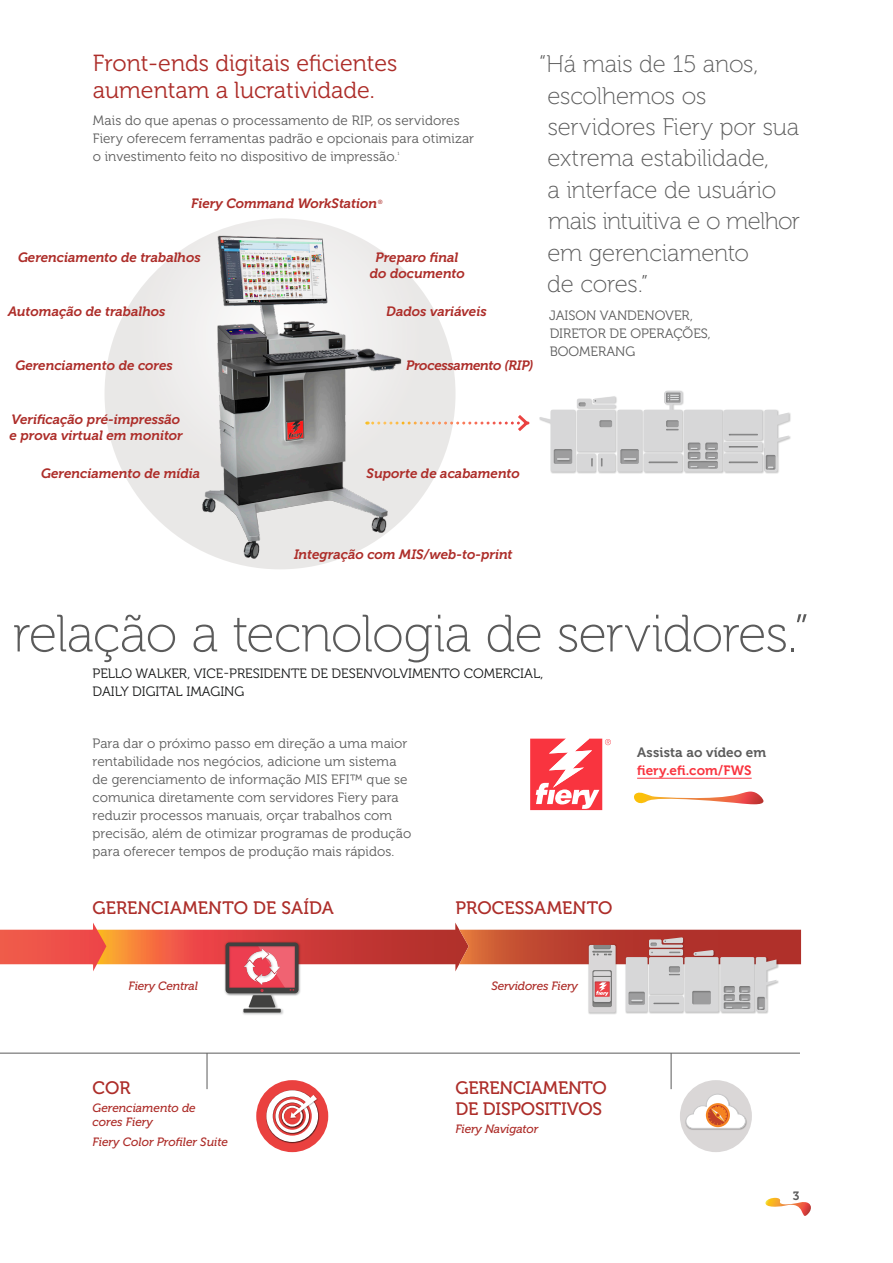
<style>
.page{position:relative;width:893px;height:1263px;background:#fff}
.page>*{position:absolute;margin:0;border:0;box-sizing:border-box;transform-origin:0 0}
.t1{font:52.5px "Museo 100";letter-spacing:-.02em;color:#5b5b5b}
.t2{font:24px/31.5px "Museo 100";letter-spacing:-.01em;color:#5b5b5b}
.t3{font:23.25px/27px "Museo 300";color:#ad2d29}
.t4{font:18px/21.6px "Museo 500";letter-spacing:-.005em;color:#ad2d29}
.t5{font:13.5px/18px "Museo 300";letter-spacing:.005em;color:#5b5b5b}
.t6{font:italic 13.5px/16.2px "Museo 700";color:#ad2d29}
.t7{font:13.5px/18px "Museo 300";color:#151616}
.t8{font:italic 13.5px "Museo 700";letter-spacing:-.02em;color:#ad2d29}
.t9{font:13.5px "Museo 700";letter-spacing:.005em;color:#f9343f}
.t10{font:13.5px "Museo 700";letter-spacing:.01em;color:#5b5b5b}
.t11{font:italic 12px/14.4px "Museo 500";letter-spacing:-.005em;color:#ad2d29}
.t12{font:12px "Museo 700";color:#5b5b5b}
.t13{font:italic 6px "Museo 500";color:#ad2d29}
.t14{font:4.5px "Museo 300";color:#5b5b5b}
</style>
<div class="page">
<svg style="left:765px;top:1198px;width:46px;height:18px"></svg>
<svg style="left:105px;top:218px;width:351px;height:324px"></svg>
<svg style="left:416px;top:412px;width:114px;height:22px"></svg>
<img style="left:186px;top:220px;width:230px;height:349px">
<img style="left:539px;top:390px;width:252px;height:84px">
<svg style="left:540px;top:391px;width:249px;height:81px"></svg>
<img style="left:588px;top:1012px;width:29px;height:2px">
<img style="left:242px;top:1012px;width:42px;height:3px">
<div style="left:680px;top:1080px;width:72px;height:72px;background:#dad7d7;border-radius:50%"></div>
<img style="left:685px;top:1097px;width:62px;height:33px">
<svg style="left:686px;top:1094px;width:60px;height:34px"></svg>
<hr style="left:0;top:1053px;width:800px;height:1px;background:#5b5b5b">
<hr style="left:207px;top:1053px;width:1px;height:36px;background:#5b5b5b">
<hr style="left:671px;top:1053px;width:1px;height:36px;background:#5b5b5b">
<img style="left:625px;top:1012px;width:143px;height:2px">
<svg style="left:0;top:922px;width:801px;height:90px"></svg>
<svg style="left:530px;top:739px;width:81px;height:71px"></svg>
<hr style="left:637px;top:778px;width:115px;height:1px;background:#f9343f">
<svg style="left:634px;top:791px;width:129px;height:14px"></svg>
<div style="left:256px;top:1080px;width:72px;height:72px;background:#ea413f;border-radius:50%"></div>
<img style="left:265px;top:1089px;width:55px;height:55px">
<div style="left:266px;top:1090px;width:52px;height:52px;border:6px solid #fff;border-radius:50%"></div>
<img style="left:275px;top:1098px;width:36px;height:37px">
<div style="left:275px;top:1099px;width:34px;height:34px;border:3px solid #fff;border-radius:50%"></div>
<img style="left:281px;top:1105px;width:23px;height:23px">
<div style="left:282px;top:1106px;width:21px;height:20px;border:2px solid #fff;border-radius:50%"></div>
<img style="left:290px;top:1094px;width:29px;height:25px">
<svg style="left:290px;top:1095px;width:27px;height:23px"></svg>
<h3 class="t3" style="left:93px;top:50px;width:306px">Front-ends digitais eficientes aumentam a lucratividade.</h3>
<p class="t5" style="left:93px;top:112px;width:383px">Mais do que apenas o processamento de RIP, os servidores<br>Fiery oferecem ferramentas padrão e opcionais para otimizar o investimento feito no dispositivo de impressão.</p>
<p class="t14" style="left:397px;top:151px;width:4px">1</p>
<p class="t6" style="left:191px;top:195px;width:188px">Fiery Command WorkStation</p>
<p class="t13" style="left:378px;top:198px;width:6px">®</p>
<p class="t6" style="left:18px;top:249px;width:184px">Gerenciamento de trabalhos</p>
<p class="t6" style="left:8px;top:303px;width:159px">Automação de trabalhos</p>
<p class="t6" style="left:370px;top:249px;width:97px;text-align:center">Preparo final do documento</p>
<p class="t6" style="left:386px;top:303px;width:102px">Dados variáveis</p>
<h2 class="t2" style="left:547px;top:49px;width:254px;text-indent:-8px">“Há mais de 15 anos, escolhemos os servidores Fiery por sua extrema estabilidade,<br>a interface de usuário mais intuitiva e o melhor em gerenciamento<br>de cores.”</h2>
<p class="t5" style="left:549px;top:306px;width:163px">JAISON VANDENOVER,<br>DIRETOR DE OPERAÇÕES,<br>BOOMERANG</p>
<p class="t6" style="left:15px;top:357px;width:159px">Gerenciamento de cores</p>
<p class="t6" style="left:10px;top:411px;width:175px">Verificação pré-impressão e prova virtual em monitor</p>
<p class="t6" style="left:41px;top:465px;width:161px">Gerenciamento de mídia</p>
<p class="t8" style="left:406px;top:358px;width:129px">Processamento (RIP)</p>
<p class="t6" style="left:367px;top:465px;width:155px">Suporte de acabamento</p>
<p class="t6" style="left:294px;top:546px;width:220px">Integração com MIS/web-to-print</p>
<h1 class="t1" style="left:13px;top:605px;width:798px">relação a tecnologia de servidores.”</h1>
<p class="t7" style="left:93px;top:665px;width:452px">PELLO WALKER, VICE-PRESIDENTE DE DESENVOLVIMENTO COMERCIAL,<br>DAILY DIGITAL IMAGING</p>
<p class="t5" style="left:93px;top:735px;width:320px">Para dar o próximo passo em direção a uma maior rentabilidade nos negócios, adicione um sistema de gerenciamento de informação MIS EFI™ que se comunica diretamente com servidores Fiery para reduzir processos manuais, orçar trabalhos com precisão, além de otimizar programas de produção para oferecer tempos de produção mais rápidos.</p>
<h3 class="t4" style="left:93px;top:897px;width:243px">GERENCIAMENTO DE SAÍDA</h3>
<h3 class="t4" style="left:456px;top:897px;width:158px">PROCESSAMENTO</h3>
<p class="t10" style="left:637px;top:745px;width:131px">Assista ao vídeo em</p>
<p class="t9" style="left:637px;top:763px;width:116px">fiery.efi.com/FWS</p>
<p class="t11" style="left:129px;top:979px;width:71px">Fiery Central</p>
<p class="t11" style="left:491px;top:979px;width:88px">Servidores Fiery</p>
<h3 class="t4" style="left:93px;top:1077px;width:39px">COR</h3>
<p class="t11" style="left:93px;top:1100px;width:105px">Gerenciamento de cores Fiery</p>
<p class="t11" style="left:93px;top:1134px;width:137px">Fiery Color Profiler Suite</p>
<h3 class="t4" style="left:455px;top:1077px;width:153px">GERENCIAMENTO<br>DE DISPOSITIVOS</h3>
<p class="t11" style="left:455px;top:1122px;width:84px">Fiery Navigator</p>
<p class="t12" style="left:793px;top:1189px;width:8px">3</p>
</div>
